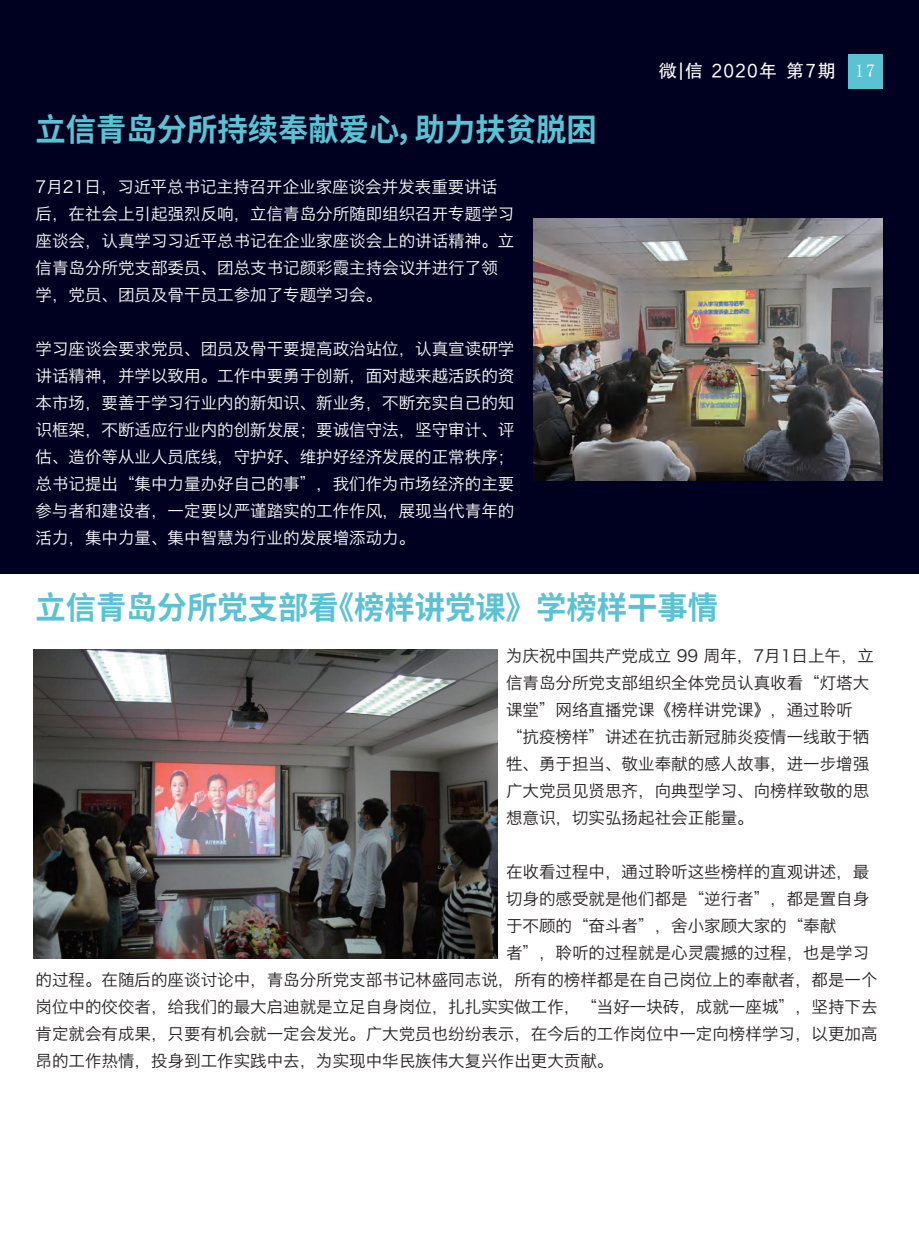
<style>
.page{position:relative;width:919px;height:1238px;background:#fff}
.page>*{position:absolute;margin:0;border:0;box-sizing:border-box;transform-origin:0 0}
.t1{font:700 31.5px "Source Han Sans HWSC";color:#5bc2d4;scale:.96 1}
.t2{font:18px "FZHTK GBK1 0";letter-spacing:.1em;color:#fff}
.t3{font:16.5px/27px "Hiragino Sans GB W3";color:#231f20}
.t4{font:16.5px/27px "Hiragino Sans GB W3";color:#fff}
.s1{font-family:"Ping Fang SC Medium"}
</style>
<div class="page">
<div style="left:0;top:0;width:918px;height:574px;background:#000020"></div>
<div style="left:848px;top:54px;width:34px;height:34px;background:#5bc2d4"></div>
<img style="left:533px;top:218px;width:349px;height:263px">
<img style="left:33px;top:649px;width:464px;height:309px">
<h1 class="t1" style="left:36px;top:111px;width:586px">立信青岛分所持续奉献爱心，助力扶贫脱困</h1>
<p class="t4" style="left:36px;top:173px;width:480px">7月21日，习近平总书记主持召开企业家座谈会并发表重要讲话后，在社会上引起强烈反响，立信青岛分所随即组织召开专题学习座谈会，认真学习习近平总书记在企业家座谈会上的讲话精神。立信青岛分所党支部委员、团总支书记颜彩霞主持会议并进行了领学，党员、团员及骨干员工参加了专题学习会。</p>
<p class="t4" style="left:36px;top:335px;width:480px;text-align:justify">学习座谈会要求党员、团员及骨干要提高政治站位，认真宣读研学讲话精神，并学以致用。工作中要勇于创新，面对越来越活跃的资本市场，要善于学习行业内的新知识、新业务，不断充实自己的知识框架，不断适应行业内的创新发展；要诚信守法，坚守审计、评估、造价等从业人员底线，守护好、维护好经济发展的正常秩序；总书记提出“集中力量办好自己的事”，我们作为市场经济的主要参与者和建设者，一定要以严谨踏实的工作作风，展现当代青年的活力，集中力量、集中智慧为行业的发展增添动力。</p>
<p class="t2" style="left:658px;top:61px;width:218px">微|信 2020年 第7期 <span class="s1">17</span></p>
<h1 class="t1" style="left:36px;top:589px;width:712px">立信青岛分所党支部看《榜样讲党课》学榜样干事情</h1>
<p class="t3" style="left:506px;top:642px;width:369px">为庆祝中国共产党成立 99 周年，7月1日上午，立信青岛分所党支部组织全体党员认真收看“灯塔大课堂”网络直播党课《榜样讲党课》，通过聆听<br>“抗疫榜样”讲述在抗击新冠肺炎疫情一线敢于牺牲、勇于担当、敬业奉献的感人故事，进一步增强广大党员见贤思齐，向典型学习、向榜样致敬的思想意识，切实弘扬起社会正能量。</p>
<p class="t3" style="left:506px;top:858px;width:364px">在收看过程中，通过聆听这些榜样的直观讲述，最</p>
<p class="t3" style="left:506px;top:885px;width:364px">切身的感受就是他们都是“逆行者”，都是置自身</p>
<p class="t3" style="left:506px;top:912px;width:331px">于不顾的“奋斗者”，舍小家顾大家的“奉献</p>
<p class="t3" style="left:506px;top:939px;width:364px">者”，聆听的过程就是心灵震撼的过程，也是学习</p>
<p class="t3" style="left:36px;top:966px;width:843px">的过程。在随后的座谈讨论中，青岛分所党支部书记林盛同志说，所有的榜样都是在自己岗位上的奉献者，都是一个</p>
<p class="t3" style="left:36px;top:993px;width:843px">岗位中的佼佼者，给我们的最大启迪就是立足自身岗位，扎扎实实做工作，“当好一块砖，成就一座城”，坚持下去</p>
<p class="t3" style="left:36px;top:1020px;width:843px">肯定就会有成果，只要有机会就一定会发光。广大党员也纷纷表示，在今后的工作岗位中一定向榜样学习，以更加高</p>
<p class="t3" style="left:36px;top:1047px;width:579px">昂的工作热情，投身到工作实践中去，为实现中华民族伟大复兴作出更大贡献。</p>
</div>
